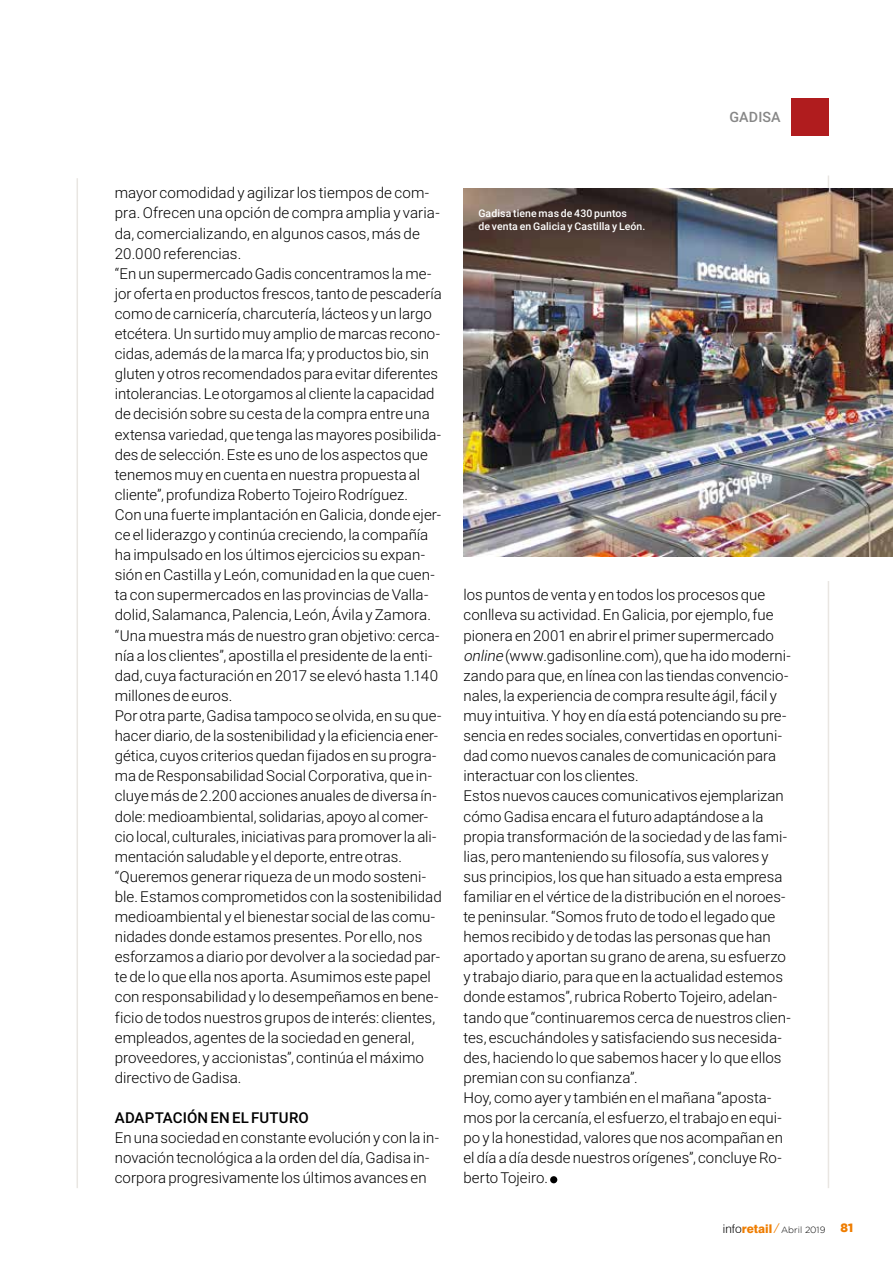
<style>
.page{position:relative;width:893px;height:1263px;background:#fff}
.page>*{position:absolute;margin:0;border:0;box-sizing:border-box;transform-origin:0 0}
.t1{font:300 15px/20.1px "Roboto";color:#000}
.t2{font:500 15px "Roboto";letter-spacing:.015em;color:#000}
.t3{font:500 14.25px "Roboto";letter-spacing:.01em;color:#878787}
.t4{font:900 12px "Gotham";color:#ef7d00}
.t5{font:500 10.5px/12.6px "Roboto";letter-spacing:.01em;color:#fff}
.t6{font:300 9px "Gotham";color:#000}
.s1{font-style:italic}
.s2{font-family:"Swiss 721 BT";font-size:12px}
.s3{font-family:"Swiss 721 BT";font-weight:800;font-size:12px;color:#ef7d00}
.s4{font-family:"News";font-weight:400;font-size:12px;color:#ef7d00}
</style>
<div class="page">
<hr style="left:77px;top:178px;width:1px;height:1010px;background:#e9e6e2">
<hr style="left:828px;top:176px;width:1px;height:1012px;background:#e9e6e2">
<div style="left:761px;top:520px;width:115px;height:60px;background:#fff"></div>
<div style="left:791px;top:98px;width:38px;height:38px;background:#b01c1e"></div>
<div style="left:550px;top:1176px;width:7px;height:7px;background:#000;border-radius:50%"></div>
<img style="left:464px;top:189px;width:429px;height:368px">
<p class="t3" style="left:729px;top:107px;width:53px">GADISA</p>
<p class="t1" style="left:115px;top:182px;width:329px">mayor comodidad y agilizar los tiempos de com&shy;pra. Ofrecen una opción de compra amplia y varia&shy;da, comercializando, en algunos casos, más de 20.000 referencias.<br>“En un supermercado Gadis concentramos la me&shy;jor oferta en productos frescos, tanto de pescadería como de carnicería, charcutería, lácteos y un largo etcétera. Un surtido muy amplio de marcas recono&shy;cidas, además de la marca Ifa; y productos bio, sin gluten y otros recomendados para evitar diferentes intolerancias. Le otorgamos al cliente la capacidad de decisión sobre su cesta de la compra entre una extensa variedad, que tenga las mayores posibilida&shy;des de selección. Este es uno de los aspectos que tenemos muy en cuenta en nuestra propuesta al cliente”, profundiza Roberto Tojeiro Rodríguez.<br>Con una fuerte implantación en Galicia, donde ejer&shy;ce el liderazgo y continúa creciendo, la compañía ha impulsado en los últimos ejercicios su expan&shy;sión en Castilla y León, comunidad en la que cuen&shy;ta con supermercados en las provincias de Valla&shy;dolid, Salamanca, Palencia, León, Ávila y Zamora. “Una muestra más de nuestro gran objetivo: cerca&shy;nía a los clientes”, apostilla el presidente de la enti&shy;dad, cuya facturación en 2017 se elevó hasta 1.140 millones de euros.<br>Por otra parte, Gadisa tampoco se olvida, en su que&shy;hacer diario, de la sostenibilidad y la eficiencia ener&shy;gética, cuyos criterios quedan fijados en su progra&shy;ma de Responsabilidad Social Corporativa, que in&shy;cluye más de 2.200 acciones anuales de diversa ín&shy;dole: medioambiental, solidarias, apoyo al comer&shy;cio local, culturales, iniciativas para promover la ali&shy;mentación saludable y el deporte, entre otras. “Queremos generar riqueza de un modo sosteni&shy;ble. Estamos comprometidos con la sostenibilidad medioambiental y el bienestar social de las comu&shy;nidades donde estamos presentes. Por ello, nos esforzamos a diario por devolver a la sociedad par&shy;te de lo que ella nos aporta. Asumimos este papel con responsabilidad y lo desempeñamos en bene&shy;ficio de todos nuestros grupos de interés: clientes, empleados, agentes de la sociedad en general, proveedores, y accionistas”, continúa el máximo directivo de Gadisa.</p>
<p class="t2" style="left:115px;top:1107px;width:196px">ADAPTACIÓN EN EL FUTURO</p>
<p class="t1" style="left:115px;top:1127px;width:326px">En una sociedad en constante evolución y con la in&shy;novación tecnológica a la orden del día, Gadisa in&shy;corpora progresivamente los últimos avances en</p>
<p class="t5" style="left:478px;top:206px;width:169px">Gadisa tiene mas de 430 puntos<br>de venta en Galicia y Castilla y León.</p>
<p class="t1" style="left:463px;top:584px;width:329px">los puntos de venta y en todos los procesos que conlleva su actividad. En Galicia, por ejemplo, fue pionera en 2001 en abrir el primer supermercado <span class="s1">online</span> (www.gadisonline.com), que ha ido moderni&shy;zando para que, en línea con las tiendas convencio&shy;nales, la experiencia de compra resulte ágil, fácil y muy intuitiva. Y hoy en día está potenciando su pre&shy;sencia en redes sociales, convertidas en oportuni&shy;dad como nuevos canales de comunicación para interactuar con los clientes.<br>Estos nuevos cauces comunicativos ejemplarizan cómo Gadisa encara el futuro adaptándose a la propia transformación de la sociedad y de las fami&shy;lias, pero manteniendo su filosofía, sus valores y sus principios, los que han situado a esta empresa familiar en el vértice de la distribución en el noroes&shy;te peninsular. “Somos fruto de todo el legado que hemos recibido y de todas las personas que han aportado y aportan su grano de arena, su esfuerzo y trabajo diario, para que en la actualidad estemos donde estamos”, rubrica Roberto Tojeiro, adelan&shy;tando que “continuaremos cerca de nuestros clien&shy;tes, escuchándoles y satisfaciendo sus necesida&shy;des, haciendo lo que sabemos hacer y lo que ellos premian con su confianza”.<br>Hoy, como ayer y también en el mañana “aposta&shy;mos por la cercanía, el esfuerzo, el trabajo en equi&shy;po y la honestidad, valores que nos acompañan en el día a día desde nuestros orígenes”, concluye Ro&shy;berto Tojeiro.</p>
<p class="t6" style="left:723px;top:1225px;width:104px"><span class="s2">info</span><span class="s3">retail</span><span class="s4">/</span>Abril 2019</p>
<p class="t4" style="left:840px;top:1221px;width:14px">81</p>
</div>
